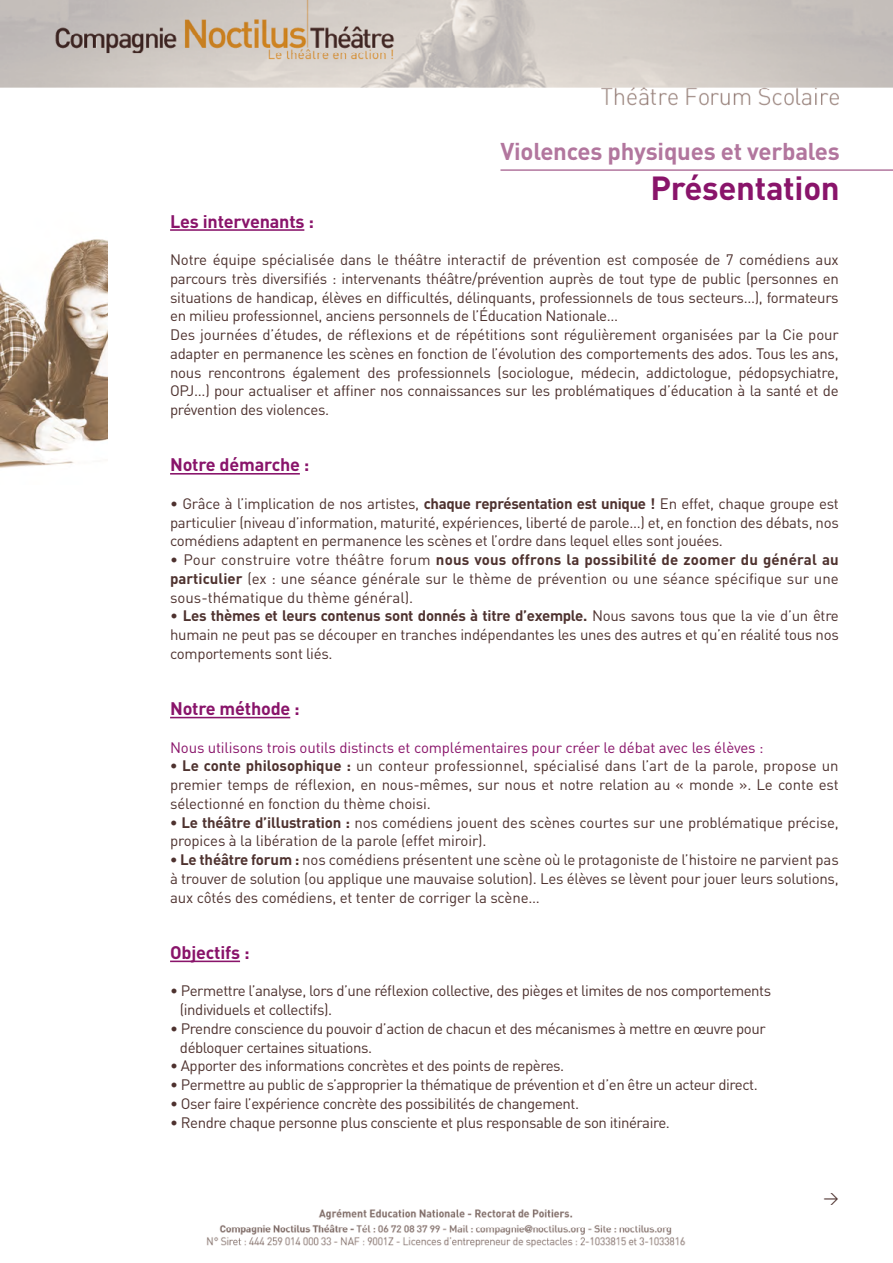
<style>
.page{position:relative;width:893px;height:1263px;background:#fff}
.page>*{position:absolute;margin:0;border:0;box-sizing:border-box;transform-origin:0 0}
.t1{font:700 33px "DIN";letter-spacing:-.01em;color:#89146a}
.t2{font:700 24px "DIN";letter-spacing:-.01em;color:#b2769e}
.t3{font:700 18px "DIN";letter-spacing:-.01em;color:#89146a}
.t4{font:15px/18.8px "DIN";letter-spacing:-.02em;color:#4e322f;text-align:justify}
.t5{font:15px "DIN";letter-spacing:-.01em;color:#89146a}
.s1{font-weight:700}
</style>
<div class="page">
<img style="left:0;top:0;width:893px;height:1248px">
<hr style="left:170px;top:229px;width:134px;height:2px;background:#89146a">
<hr style="left:170px;top:473px;width:130px;height:2px;background:#89146a">
<hr style="left:170px;top:717px;width:120px;height:1px;background:#89146a">
<hr style="left:170px;top:960px;width:70px;height:2px;background:#89146a">
<img style="left:0;top:213px;width:107px;height:271px">
<hr style="left:500px;top:169px;width:393px;height:2px;background:#b2769e">
<h2 class="t2" style="left:500px;top:136px;width:341px">Violences physiques et verbales</h2>
<h1 class="t1" style="left:650px;top:166px;width:191px">Présentation</h1>
<p class="t3" style="left:170px;top:209px;width:145px">Les intervenants :</p>
<p class="t4" style="left:170px;top:250px;width:670px;text-align:left">Notre équipe spécialisée dans le théâtre interactif de prévention est composée de 7 comédiens aux parcours très diversifiés : intervenants théâtre/prévention auprès de tout type de public (personnes en situations de handicap, élèves en difficultés, délinquants, professionnels de tous secteurs…), formateurs en milieu professionnel, anciens personnels de l’Éducation Nationale…<br>Des journées d’études, de réflexions et de répétitions sont régulièrement organisées par la Cie pour adapter en permanence les scènes en fonction de l’évolution des comportements des ados. Tous les ans, nous rencontrons également des professionnels (sociologue, médecin, addictologue, pédopsychiatre, OPJ...) pour actualiser et affiner nos connaissances sur les problématiques d’éducation à la santé et de prévention des violences.</p>
<p class="t3" style="left:170px;top:453px;width:141px">Notre démarche :</p>
<p class="t4" style="left:170px;top:494px;width:670px">• Grâce à l’implication de nos artistes, <span class="s1">chaque représentation est unique !</span> En effet, chaque groupe est particulier (niveau d’information, maturité, expériences, liberté de parole…) et, en fonction des débats, nos comédiens adaptent en permanence les scènes et l’ordre dans lequel elles sont jouées.</p>
<p class="t4" style="left:170px;top:550px;width:670px">• Pour construire votre théâtre forum <span class="s1">nous vous offrons la possibilité de zoomer du général au particulier</span> (ex : une séance générale sur le thème de prévention ou une séance spécifique sur une sous-thématique du thème général).</p>
<p class="t4" style="left:170px;top:606px;width:670px">• <span class="s1">Les thèmes et leurs contenus sont donnés à titre d’exemple.</span> Nous savons tous que la vie d’un être humain ne peut pas se découper en tranches indépendantes les unes des autres et qu’en réalité tous nos comportements sont liés.</p>
<p class="t3" style="left:170px;top:697px;width:131px">Notre méthode :</p>
<p class="t5" style="left:170px;top:738px;width:595px">Nous utilisons trois outils distincts et complémentaires pour créer le débat avec les élèves :</p>
<p class="t4" style="left:170px;top:756px;width:670px"><span class="s1">• Le conte philosophique :</span> un conteur professionnel, spécialisé dans l’art de la parole, propose un premier temps de réflexion, en nous-mêmes, sur nous et notre relation au « monde ». Le conte est sélectionné en fonction du thème choisi.</p>
<p class="t4" style="left:170px;top:812px;width:670px"><span class="s1">• Le théâtre d’illustration :</span> nos comédiens jouent des scènes courtes sur une problématique précise, propices à la libération de la parole (effet miroir).</p>
<p class="t4" style="left:170px;top:850px;width:670px"><span class="s1">• Le théâtre forum :</span> nos comédiens présentent une scène où le protagoniste de l’histoire ne parvient pas à trouver de solution (ou applique une mauvaise solution). Les élèves se lèvent pour jouer leurs solutions, aux côtés des comédiens, et tenter de corriger la scène…</p>
<p class="t3" style="left:170px;top:941px;width:81px">Objectifs :</p>
<p class="t4" style="left:180px;top:981px;width:593px;text-indent:-10px">• Permettre l’analyse, lors d’une réflexion collective, des pièges et limites de nos comportements (individuels et collectifs).</p>
<p class="t4" style="left:180px;top:1019px;width:587px;text-indent:-10px">• Prendre conscience du pouvoir d’action de chacun et des mécanismes à mettre en œuvre pour débloquer certaines situations.</p>
<p class="t4" style="left:170px;top:1056px;width:396px">• Apporter des informations concrètes et des points de repères.</p>
<p class="t4" style="left:170px;top:1075px;width:589px">• Permettre au public de s’approprier la thématique de prévention et d’en être un acteur direct.</p>
<p class="t4" style="left:170px;top:1094px;width:411px">• Oser faire l’expérience concrète des possibilités de changement.</p>
<p class="t4" style="left:170px;top:1112px;width:501px">• Rendre chaque personne plus consciente et plus responsable de son itinéraire.</p>
<p class="t4" style="left:823px;top:1187px;width:17px">&gt;</p>
</div>
